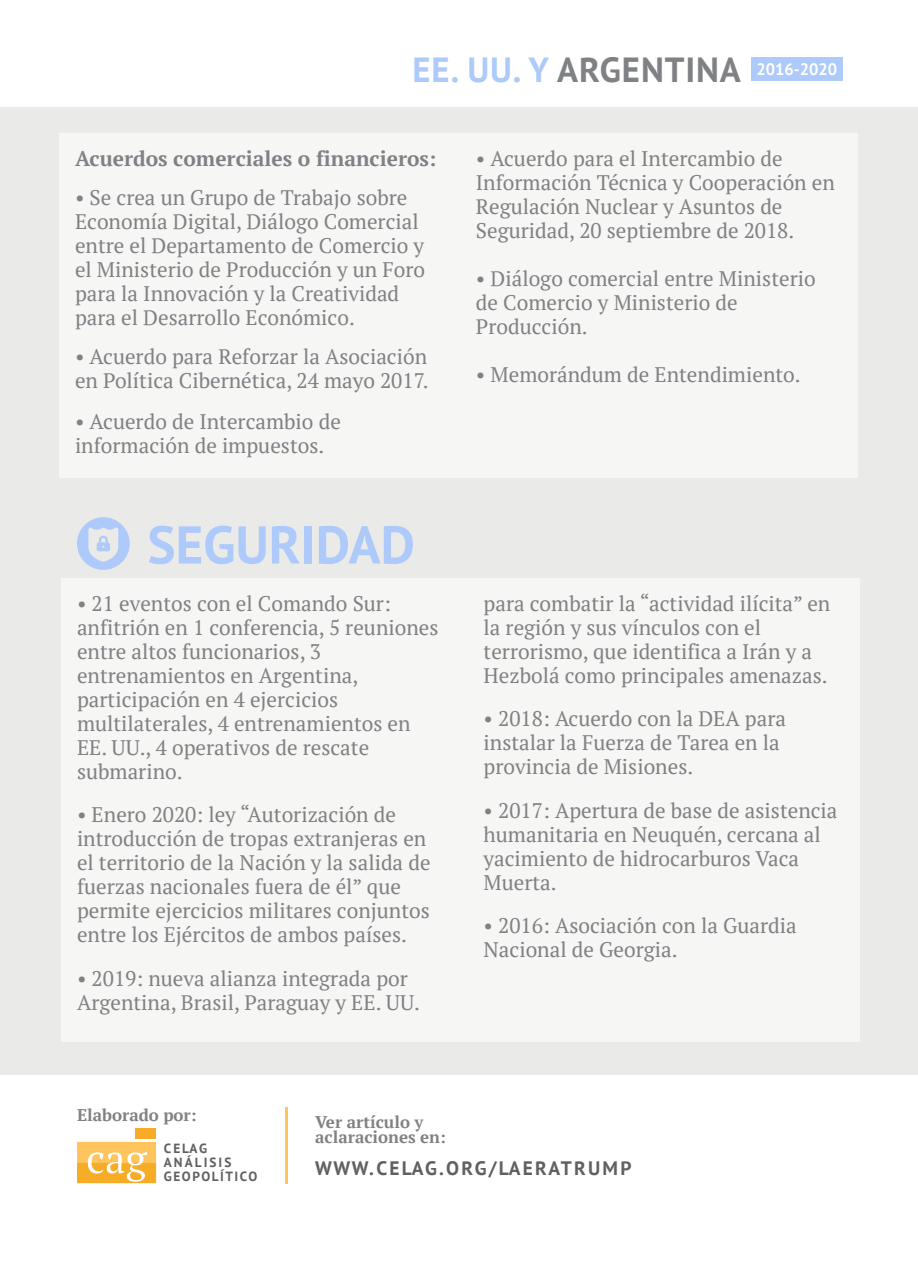
<style>
.page{position:relative;width:918px;height:1274px;background:#fff}
.page>*{position:absolute;margin:0;border:0;box-sizing:border-box;transform-origin:0 0}
.t1{font:700 52.95px "PT Sans";color:#adcafa}
.t2{font:700 34.8px "PT Sans";letter-spacing:.025em;color:#808184}
.t3{font:21px/24px "PT Serif";color:#808184}
.t4{font:700 21px "PT Serif";color:#808184}
.t5{font:700 19.5px "PT Sans";letter-spacing:.115em;color:#606060}
.t6{font:700 16.8px/15px "PT Serif";color:#808184}
.t7{font:700 13.35px/14px "PT Sans";letter-spacing:.115em;color:#606060}
.s1{color:#adcafa}
</style>
<div class="page">
<div style="left:0;top:107px;width:918px;height:967px;background:#eaeae8"></div>
<div style="left:752px;top:57px;width:91px;height:24px;background:#adcafa"></div>
<div style="left:59px;top:133px;width:799px;height:345px;background:#f6f6f5"></div>
<svg style="left:77px;top:517px;width:53px;height:52px"></svg>
<div style="left:61px;top:577px;width:799px;height:464px;background:#f6f6f5"></div>
<div style="left:136px;top:1127px;width:20px;height:11px;background:#f7ac28"></div>
<svg style="left:77px;top:1141px;width:79px;height:41px;background:#fbc564"></svg>
<hr style="left:286px;top:1106px;width:2px;height:77px;background:#ffc45c">
<h2 class="t2" style="left:413px;top:47px;width:426px"><span class="s1">EE. UU. Y</span> ARGENTINA <sup>2016-2020</sup></h2>
<p class="t4" style="left:75px;top:145px;width:363px">Acuerdos comerciales o financieros:</p>
<p class="t3" style="left:75px;top:185px;width:352px">• Se crea un Grupo de Trabajo sobre Economía Digital, Diálogo Comercial entre el Departamento de Comercio y el Ministerio de Producción y un Foro para la Innovación y la Creatividad para el Desarrollo Económico.</p>
<p class="t3" style="left:75px;top:344px;width:355px">• Acuerdo para Reforzar la Asociación en Política Cibernética, 24 mayo 2017.</p>
<p class="t3" style="left:75px;top:409px;width:267px">• Acuerdo de Intercambio de información de impuestos.</p>
<h1 class="t1" style="left:147px;top:509px;width:269px">SEGURIDAD</h1>
<p class="t3" style="left:77px;top:591px;width:363px">• 21 eventos con el Comando Sur: anfitrión en 1 conferencia, 5 reuniones entre altos funcionarios, 3 entrenamientos en Argentina, participación en 4 ejercicios multilaterales, 4 entrenamientos en<br>EE. UU., 4 operativos de rescate submarino.</p>
<p class="t3" style="left:77px;top:802px;width:355px">• Enero 2020: ley “Autorización de introducción de tropas extranjeras en el territorio de la Nación y la salida de fuerzas nacionales fuera de él” que permite ejercicios militares conjuntos entre los Ejércitos de ambos países.</p>
<p class="t3" style="left:77px;top:966px;width:344px">• 2019: nueva alianza integrada por<br>Argentina, Brasil, Paraguay y EE. UU.</p>
<p class="t3" style="left:476px;top:146px;width:360px">• Acuerdo para el Intercambio de Información Técnica y Cooperación en Regulación Nuclear y Asuntos de Seguridad, 20 septiembre de 2018.</p>
<p class="t3" style="left:476px;top:266px;width:341px">• Diálogo comercial entre Ministerio de Comercio y Ministerio de<br>Producción.</p>
<p class="t3" style="left:476px;top:362px;width:326px">• Memorándum de Entendimiento.</p>
<p class="t3" style="left:484px;top:591px;width:348px">para combatir la “actividad ilícita” en la región y sus vínculos con el terrorismo, que identifica a Irán y a Hezbolá como principales amenazas.</p>
<p class="t3" style="left:484px;top:706px;width:304px">• 2018: Acuerdo con la DEA para instalar la Fuerza de Tarea en la provincia de Misiones.</p>
<p class="t3" style="left:484px;top:798px;width:355px">• 2017: Apertura de base de asistencia humanitaria en Neuquén, cercana al yacimiento de hidrocarburos Vaca<br>Muerta.</p>
<p class="t3" style="left:484px;top:913px;width:315px">• 2016: Asociación con la Guardia<br>Nacional de Georgia.</p>
<p class="t6" style="left:77px;top:1106px;width:121px">Elaborado por:</p>
<p class="t6" style="left:315px;top:1114px;width:132px">Ver artículo y aclaraciones en:</p>
<p class="t5" style="left:315px;top:1154px;width:318px">WWW.CELAG.ORG/LAERATRUMP</p>
<p class="t7" style="left:164px;top:1140px;width:95px">CELAG<br>ANÁLISIS<br>GEOPOLÍTICO</p>
</div>
